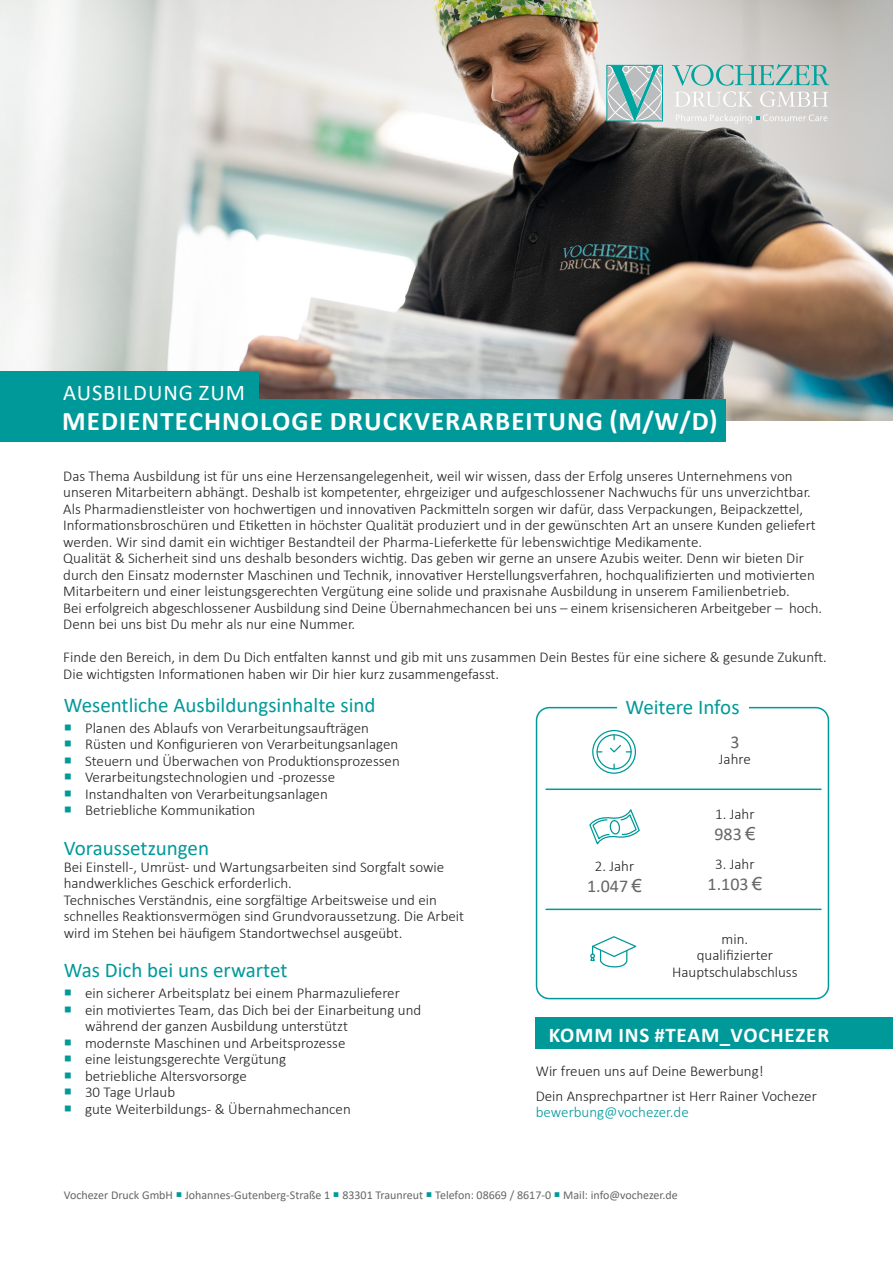
<style>
.page{position:relative;width:893px;height:1263px;background:#fff}
.page>*{position:absolute;margin:0;border:0;box-sizing:border-box;transform-origin:0 0}
.t1{font:700 27px "Calibri";letter-spacing:.04em;color:#fff}
.t2{font:22.5px "Calibri";letter-spacing:.04em;color:#fff}
.t3{font:21px "Calibri";color:#099}
.t4{font:700 21px "Calibri";letter-spacing:.04em;color:#fff}
.t5{font:18px "Calibri";color:#656665}
.t6{font:300 15px/16.5px "Calibri";color:#231f20}
.t7{font:300 15px "Calibri";color:#099}
.t8{font:12px "Calibri";color:#656665}
.s1{font-family:"Arial"}
.s2{color:#099}
</style>
<div class="page">
<div style="left:536px;top:1018px;width:357px;height:31px;background:#099"></div>
<img style="left:0;top:0;width:893px;height:420px">
<div style="left:0;top:371px;width:258px;height:43px;background:#099"></div>
<div style="left:0;top:399px;width:725px;height:43px;background:#099"></div>
<svg style="left:672px;top:64px;width:157px;height:43px;background:#bfd1ce"></svg>
<svg style="left:676px;top:114px;width:151px;height:10px;background:#dcddda"></svg>
<svg style="left:606px;top:65px;width:57px;height:56px;background:#96bfbf"></svg>
<div style="left:646px;top:66px;width:6px;height:7px;border:1px solid #fff;border-radius:50%"></div>
<div style="left:536px;top:707px;width:293px;height:292px;border:2px solid #099;border-radius:13px"></div>
<svg style="left:590px;top:728px;width:48px;height:48px"></svg>
<div style="left:590px;top:728px;width:48px;height:48px;border:1px solid #fff;border-radius:50%"></div>
<svg style="left:593px;top:730px;width:42px;height:43px"></svg>
<div style="left:592px;top:730px;width:44px;height:44px;border:1px solid #099;border-radius:50%"></div>
<div style="left:596px;top:734px;width:36px;height:35px;border:1px solid #099;border-radius:50%"></div>
<svg style="left:609px;top:735px;width:22px;height:19px"></svg>
<svg style="left:590px;top:936px;width:47px;height:32px"></svg>
<hr style="left:546px;top:788px;width:275px;height:2px;background:#099">
<hr style="left:546px;top:909px;width:275px;height:1px;background:#099">
<svg style="left:589px;top:810px;width:51px;height:34px"></svg>
<div style="left:617px;top:696px;width:131px;height:25px;background:#fff"></div>
<p class="t2" style="left:63px;top:377px;width:183px">AUSBILDUNG ZUM</p>
<p class="t1" style="left:62px;top:402px;width:657px">MEDIENTECHNOLOGE DRUCKVERARBEITUNG (M/W/D)</p>
<p class="t6" style="left:63px;top:467px;width:749px">Das Thema Ausbildung ist für uns eine Herzensangelegenheit, weil wir wissen, dass der Erfolg unseres Unternehmens von unseren Mitarbeitern abhängt. Deshalb ist kompetenter, ehrgeiziger und aufgeschlossener Nachwuchs für uns unverzichtbar.</p>
<p class="t6" style="left:63px;top:500px;width:754px">Als Pharmadienstleister von hochwertigen und innovativen Packmitteln sorgen wir dafür, dass Verpackungen, Beipackzettel,<br>Informationsbroschüren und Etiketten in höchster Qualität produziert und in der gewünschten Art an unsere Kunden geliefert werden. Wir sind damit ein wichtiger Bestandteil der Pharma-Lieferkette für lebenswichtige Medikamente.</p>
<p class="t6" style="left:63px;top:550px;width:753px">Qualität &amp; Sicherheit sind uns deshalb besonders wichtig. Das geben wir gerne an unsere Azubis weiter. Denn wir bieten Dir durch den Einsatz modernster Maschinen und Technik, innovativer Herstellungsverfahren, hochqualifizierten und motivierten<br>Mitarbeitern und einer leistungsgerechten Vergütung eine solide und praxisnahe Ausbildung in unserem Familienbetrieb.</p>
<p class="t6" style="left:63px;top:599px;width:760px">Bei erfolgreich abgeschlossener Ausbildung sind Deine Übernahmechancen bei uns – einem krisensicheren Arbeitgeber – hoch.<br>Denn bei uns bist Du mehr als nur eine Nummer.</p>
<p class="t6" style="left:63px;top:649px;width:765px">Finde den Bereich, in dem Du Dich entfalten kannst und gib mit uns zusammen Dein Bestes für eine sichere &amp; gesunde Zukunft.</p>
<p class="t6" style="left:63px;top:665px;width:437px">Die wichtigsten Informationen haben wir Dir hier kurz zusammengefasst.</p>
<p class="t3" style="left:64px;top:690px;width:313px">Wesentliche Ausbildungsinhalte sind</p>
<p class="t6" style="left:85px;top:719px;width:286px">Planen des Ablaufs von Verarbeitungsaufträgen</p>
<p class="t6" style="left:85px;top:736px;width:315px">Rüsten und Konfigurieren von Verarbeitungsanlagen</p>
<p class="t6" style="left:85px;top:752px;width:316px">Steuern und Überwachen von Produktionsprozessen</p>
<p class="t6" style="left:85px;top:769px;width:252px">Verarbeitungstechnologien und -prozesse</p>
<p class="t6" style="left:85px;top:785px;width:244px">Instandhalten von Verarbeitungsanlagen</p>
<p class="t6" style="left:85px;top:802px;width:172px">Betriebliche Kommunikation</p>
<p class="t3" style="left:64px;top:833px;width:147px">Voraussetzungen</p>
<p class="t6" style="left:64px;top:858px;width:382px">Bei Einstell-, Umrüst- und Wartungsarbeiten sind Sorgfalt sowie handwerkliches Geschick erforderlich.</p>
<p class="t6" style="left:64px;top:891px;width:402px">Technisches Verständnis, eine sorgfältige Arbeitsweise und ein schnelles Reaktionsvermögen sind Grundvoraussetzung. Die Arbeit wird im Stehen bei häufigem Standortwechsel ausgeübt.</p>
<p class="t3" style="left:64px;top:956px;width:225px">Was Dich bei uns erwartet</p>
<p class="t6" style="left:85px;top:985px;width:316px">ein sicherer Arbeitsplatz bei einem Pharmazulieferer</p>
<p class="t6" style="left:85px;top:1001px;width:338px">ein motiviertes Team, das Dich bei der Einarbeitung und während der ganzen Ausbildung unterstützt</p>
<p class="t6" style="left:85px;top:1034px;width:262px">modernste Maschinen und Arbeitsprozesse</p>
<p class="t6" style="left:85px;top:1051px;width:202px">eine leistungsgerechte Vergütung</p>
<p class="t6" style="left:85px;top:1067px;width:163px">betriebliche Altersvorsorge</p>
<p class="t6" style="left:85px;top:1084px;width:92px">30 Tage Urlaub</p>
<p class="t6" style="left:85px;top:1100px;width:267px">gute Weiterbildungs- &amp; Übernahmechancen</p>
<p class="t3" style="left:625px;top:693px;width:116px">Weitere Infos</p>
<p class="t5" style="left:730px;top:729px;width:11px">3</p>
<p class="t6" style="left:719px;top:751px;width:33px">Jahre</p>
<p class="t6" style="left:715px;top:805px;width:41px">1. Jahr</p>
<p class="t5" style="left:714px;top:821px;width:42px">983 <span class="s1">€</span></p>
<p class="t6" style="left:715px;top:856px;width:41px">3. Jahr</p>
<p class="t5" style="left:708px;top:872px;width:56px">1.103 <span class="s1">€</span></p>
<p class="t6" style="left:595px;top:858px;width:41px">2. Jahr</p>
<p class="t5" style="left:587px;top:874px;width:56px">1.047 <span class="s1">€</span></p>
<p class="t6" style="left:722px;top:930px;width:28px">min.</p>
<p class="t6" style="left:672px;top:947px;width:127px;text-align:center">qualifizierter<br>Hauptschulabschluss</p>
<p class="t4" style="left:549px;top:1020px;width:282px">KOMM INS #TEAM_VOCHEZER</p>
<p class="t6" style="left:536px;top:1062px;width:229px">Wir freuen uns auf Deine Bewerbung!</p>
<p class="t6" style="left:536px;top:1087px;width:283px">Dein Ansprechpartner ist Herr Rainer Vochezer</p>
<p class="t7" style="left:536px;top:1103px;width:154px">bewerbung@vochezer.de</p>
<p class="t8" style="left:64px;top:1187px;width:615px">Vochezer Druck GmbH <span class="s2">○</span> Johannes-Gutenberg-Straße 1 <span class="s2">○</span> 83301 Traunreut <span class="s2">○</span> Telefon: 08669 / 8617-0 <span class="s2">○</span> Mail: info@vochezer.de</p>
</div>
